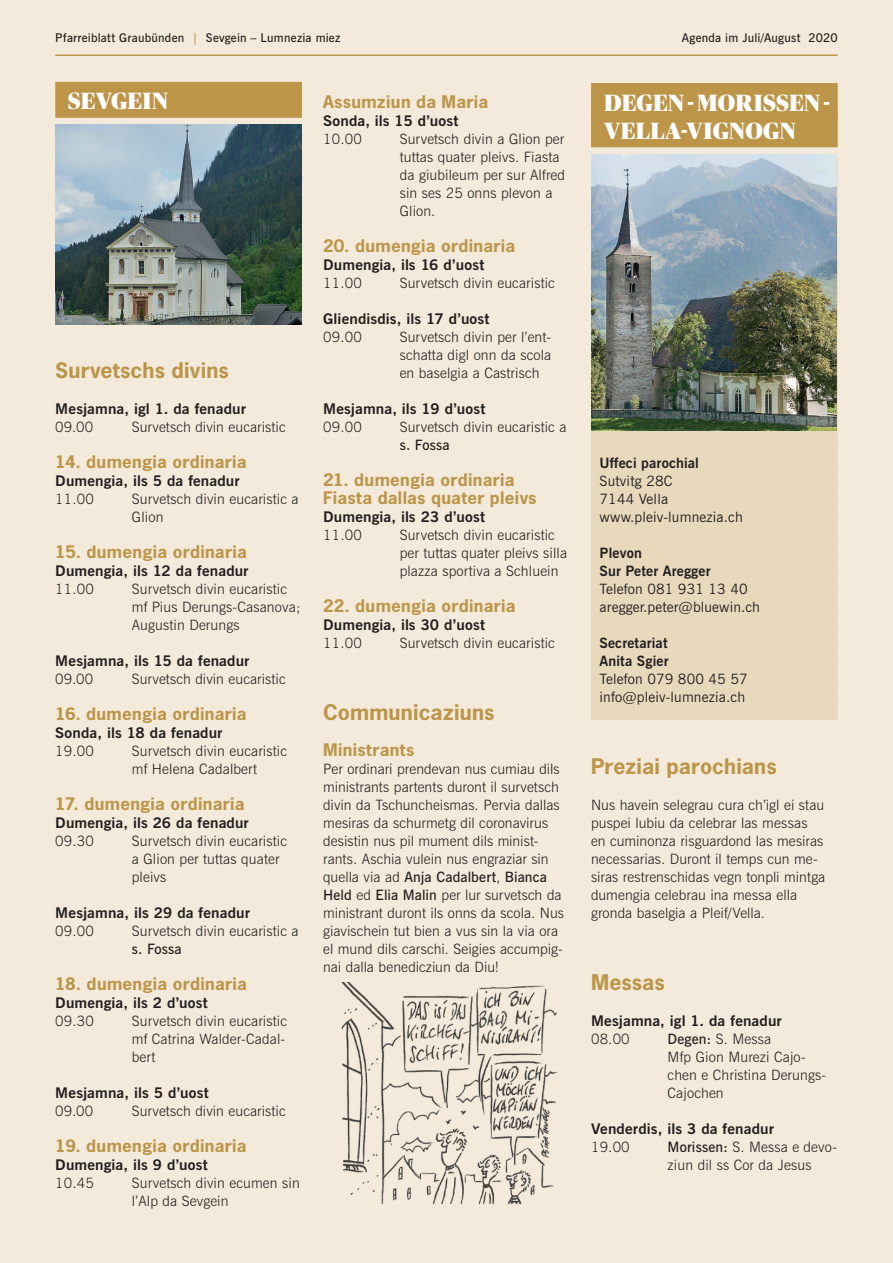
<style>
.page{position:relative;width:893px;height:1263px;background:#f3eadb}
.page>*{position:absolute;margin:0;border:0;box-sizing:border-box;transform-origin:0 0}
.t1{font:900 23.4px/28.2px "Publico Banner";letter-spacing:.025em;color:#fff}
.t2{font:700 20.25px "News Gothic";letter-spacing:.005em;color:#bc9549;scale:1.05 1}
.t3{font:700 16.35px/18px "News Gothic";letter-spacing:.015em;color:#bc9549;scale:1.05 1}
.t4{font:700 14.7px "News Gothic BT";letter-spacing:.005em;color:#231f20;scale:1.05 1}
.t5{font:300 14.25px/18px "News Gothic BT";letter-spacing:.01em;color:#231f20}
.t6{font:14.25px/18px "News Gothic BT";letter-spacing:.01em;color:#231f20}
.t7{font:700 14.25px/18px "News Gothic BT";letter-spacing:.01em;color:#231f20}
.t8{font:600 14.25px "News Gothic BT";letter-spacing:.01em;color:#231f20}
.t9{font:600 12px "News Gothic BT";letter-spacing:.02em;color:#231f20}
.s1{color:#bc9549}
.s2{font-weight:600}
</style>
<div class="page">
<div style="left:591px;top:83px;width:247px;height:36px;background:#bc9549"></div>
<div style="left:591px;top:111px;width:247px;height:36px;background:#bc9549"></div>
<div style="left:591px;top:429px;width:247px;height:21px;background:#e8d9bd"></div>
<div style="left:591px;top:447px;width:247px;height:21px;background:#e8d9bd"></div>
<div style="left:591px;top:465px;width:247px;height:21px;background:#e8d9bd"></div>
<div style="left:591px;top:483px;width:247px;height:21px;background:#e8d9bd"></div>
<div style="left:591px;top:501px;width:247px;height:21px;background:#e8d9bd"></div>
<div style="left:591px;top:519px;width:247px;height:21px;background:#e8d9bd"></div>
<div style="left:591px;top:537px;width:247px;height:21px;background:#e8d9bd"></div>
<div style="left:591px;top:555px;width:247px;height:21px;background:#e8d9bd"></div>
<div style="left:591px;top:573px;width:247px;height:21px;background:#e8d9bd"></div>
<div style="left:591px;top:591px;width:247px;height:21px;background:#e8d9bd"></div>
<div style="left:591px;top:609px;width:247px;height:21px;background:#e8d9bd"></div>
<div style="left:591px;top:627px;width:247px;height:21px;background:#e8d9bd"></div>
<div style="left:591px;top:645px;width:247px;height:21px;background:#e8d9bd"></div>
<div style="left:591px;top:663px;width:247px;height:21px;background:#e8d9bd"></div>
<div style="left:591px;top:681px;width:247px;height:21px;background:#e8d9bd"></div>
<div style="left:591px;top:699px;width:247px;height:21px;background:#e8d9bd"></div>
<img style="left:591px;top:155px;width:246px;height:275px">
<hr style="left:55px;top:55px;width:783px;height:1px;background:#bc9549">
<div style="left:55px;top:82px;width:247px;height:36px;background:#bc9549"></div>
<img style="left:55px;top:125px;width:247px;height:200px">
<img style="left:341px;top:983px;width:216px;height:222px">
<p class="t9" style="left:55px;top:31px;width:287px">Pfarreiblatt Graubünden <span class="s1">|</span> Sevgein – Lumnezia miez</p>
<p class="t9" style="left:682px;top:31px;width:157px">Agenda im Juli/August 2020</p>
<h1 class="t1" style="left:68px;top:87px;width:102px">SEVGEIN</h1>
<h2 class="t2" style="left:55px;top:357px;width:167px">Survetschs divins</h2>
<p class="t4" style="left:55px;top:400px;width:183px">Mesjamna, igl 1. da fenadur</p>
<p class="t5" style="left:55px;top:418px;width:40px">09.00</p>
<p class="t5" style="left:132px;top:418px;width:155px">Survetsch divin eucaristic</p>
<p class="t3" style="left:55px;top:452px;width:184px">14. dumengia ordinaria</p>
<p class="t4" style="left:55px;top:472px;width:177px">Dumengia, ils 5 da fenadur</p>
<p class="t5" style="left:55px;top:490px;width:40px">11.00</p>
<p class="t5" style="left:132px;top:490px;width:168px">Survetsch divin eucaristic a<br>Glion</p>
<p class="t3" style="left:55px;top:542px;width:184px">15. dumengia ordinaria</p>
<p class="t4" style="left:55px;top:562px;width:186px">Dumengia, ils 12 da fenadur</p>
<p class="t5" style="left:55px;top:580px;width:40px">11.00</p>
<p class="t5" style="left:132px;top:580px;width:170px">Survetsch divin eucaristic mf Pius Derungs-Casanova;<br>Augustin Derungs</p>
<p class="t4" style="left:55px;top:652px;width:186px">Mesjamna, ils 15 da fenadur</p>
<p class="t5" style="left:55px;top:670px;width:40px">09.00</p>
<p class="t5" style="left:132px;top:670px;width:155px">Survetsch divin eucaristic</p>
<p class="t3" style="left:55px;top:704px;width:184px">16. dumengia ordinaria</p>
<p class="t4" style="left:55px;top:724px;width:161px">Sonda, ils 18 da fenadur</p>
<p class="t5" style="left:55px;top:742px;width:40px">19.00</p>
<p class="t5" style="left:132px;top:742px;width:157px">Survetsch divin eucaristic mf Helena Cadalbert</p>
<p class="t3" style="left:55px;top:794px;width:182px">17. dumengia ordinaria</p>
<p class="t4" style="left:55px;top:814px;width:186px">Dumengia, ils 26 da fenadur</p>
<p class="t5" style="left:55px;top:832px;width:40px">09.30</p>
<p class="t5" style="left:132px;top:832px;width:157px">Survetsch divin eucaristic a Glion per tuttas quater pleivs</p>
<p class="t4" style="left:55px;top:904px;width:187px">Mesjamna, ils 29 da fenadur</p>
<p class="t5" style="left:55px;top:922px;width:40px">09.00</p>
<p class="t5" style="left:132px;top:922px;width:168px">Survetsch divin eucaristic a</p>
<p class="t8" style="left:132px;top:940px;width:52px">s. Fossa</p>
<p class="t3" style="left:55px;top:974px;width:184px">18. dumengia ordinaria</p>
<p class="t4" style="left:55px;top:994px;width:147px">Dumengia, ils 2 d’uost</p>
<p class="t5" style="left:55px;top:1012px;width:40px">09.30</p>
<p class="t5" style="left:132px;top:1012px;width:157px;text-align:justify">Survetsch divin eucaristic mf Catrina Walder-Cadal&shy;bert</p>
<p class="t4" style="left:55px;top:1084px;width:148px">Mesjamna, ils 5 d’uost</p>
<p class="t5" style="left:55px;top:1102px;width:40px">09.00</p>
<p class="t5" style="left:132px;top:1102px;width:155px">Survetsch divin eucaristic</p>
<p class="t3" style="left:55px;top:1136px;width:184px">19. dumengia ordinaria</p>
<p class="t4" style="left:55px;top:1156px;width:147px">Dumengia, ils 9 d’uost</p>
<p class="t5" style="left:55px;top:1174px;width:40px">10.45</p>
<p class="t5" style="left:132px;top:1174px;width:170px">Survetsch divin ecumen sin l’Alp da Sevgein</p>
<p class="t3" style="left:323px;top:92px;width:159px">Assumziun da Maria</p>
<p class="t4" style="left:323px;top:112px;width:130px">Sonda, ils 15 d’uost</p>
<p class="t5" style="left:323px;top:130px;width:40px">10.00</p>
<p class="t5" style="left:400px;top:130px;width:167px">Survetsch divin a Glion per tuttas quater pleivs. Fiasta da giubileum per sur Alfred sin ses 25 onns plevon a<br>Glion.</p>
<p class="t3" style="left:323px;top:236px;width:185px">20. dumengia ordinaria</p>
<p class="t4" style="left:323px;top:256px;width:155px">Dumengia, ils 16 d’uost</p>
<p class="t5" style="left:323px;top:274px;width:40px">11.00</p>
<p class="t5" style="left:400px;top:274px;width:157px">Survetsch divin eucaristic</p>
<p class="t4" style="left:323px;top:310px;width:160px">Gliendisdis, ils 17 d’uost</p>
<p class="t5" style="left:323px;top:328px;width:40px">09.00</p>
<p class="t5" style="left:400px;top:328px;width:153px;text-align:justify">Survetsch divin per l’ent&shy;schatta digl onn da scola en baselgia a Castrisch</p>
<p class="t4" style="left:323px;top:400px;width:156px">Mesjamna, ils 19 d’uost</p>
<p class="t5" style="left:323px;top:418px;width:40px">09.00</p>
<p class="t5" style="left:400px;top:418px;width:168px">Survetsch divin eucaristic a</p>
<p class="t8" style="left:400px;top:436px;width:52px">s. Fossa</p>
<p class="t3" style="left:323px;top:470px;width:205px">21. dumengia ordinaria<br>Fiasta dallas quater pleivs</p>
<p class="t4" style="left:323px;top:508px;width:156px">Dumengia, ils 23 d’uost</p>
<p class="t5" style="left:323px;top:526px;width:40px">11.00</p>
<p class="t5" style="left:400px;top:526px;width:169px">Survetsch divin eucaristic per tuttas quater pleivs silla plazza sportiva a Schluein</p>
<p class="t3" style="left:323px;top:596px;width:185px">22. dumengia ordinaria</p>
<p class="t4" style="left:323px;top:616px;width:156px">Dumengia, ils 30 d’uost</p>
<p class="t5" style="left:323px;top:634px;width:40px">11.00</p>
<p class="t5" style="left:400px;top:634px;width:157px">Survetsch divin eucaristic</p>
<h2 class="t2" style="left:323px;top:699px;width:165px">Communicaziuns</h2>
<p class="t3" style="left:323px;top:740px;width:88px">Ministrants</p>
<p class="t5" style="left:323px;top:760px;width:242px">Per ordinari prendevan nus cumiau dils ministrants partents duront il survetsch divin da Tschuncheismas. Pervia dallas mesiras da schurmetg dil coronavirus desistin nus pil mument dils minist&shy;rants. Aschia vulein nus engraziar sin quella via ad <span class="s2">Anja Cadalbert</span>, <span class="s2">Bianca Held</span> ed <span class="s2">Elia Malin</span> per lur survetsch da ministrant duront ils onns da scola. Nus giavischein tut bien a vus sin la via ora el mund dils carschi. Seigies accumpig&shy;nai dalla benedicziun da Diu!</p>
<h1 class="t1" style="left:604px;top:88px;width:227px">DEGEN- MORISSEN-<br>VELLA-VIGNOGN</h1>
<p class="t7" style="left:600px;top:454px;width:101px">Uffeci parochial</p>
<p class="t6" style="left:600px;top:472px;width:145px">Sutvitg 28C<br>7144 Vella www.pleiv-lumnezia.ch</p>
<p class="t7" style="left:600px;top:544px;width:113px">Plevon<br>Sur Peter Aregger</p>
<p class="t6" style="left:600px;top:580px;width:162px">Telefon 081 931 13 40 aregger.peter@bluewin.ch</p>
<p class="t7" style="left:600px;top:634px;width:70px">Secretariat<br>Anita Sgier</p>
<p class="t6" style="left:600px;top:670px;width:150px">Telefon 079 800 45 57 info@pleiv-lumnezia.ch</p>
<h2 class="t2" style="left:591px;top:753px;width:178px">Preziai parochians</h2>
<p class="t5" style="left:591px;top:796px;width:236px">Nus havein selegrau cura ch’igl ei stau puspei lubiu da celebrar las messas en cuminonza risguardond las mesiras necessarias. Duront il temps cun me&shy;siras restrenschidas vegn tonpli mintga dumengia celebrau ina messa ella gronda baselgia a Pleif/Vella.</p>
<h2 class="t2" style="left:591px;top:969px;width:72px">Messas</h2>
<p class="t4" style="left:591px;top:1012px;width:183px">Mesjamna, igl 1. da fenadur</p>
<p class="t5" style="left:591px;top:1030px;width:40px">08.00</p>
<p class="t5" style="left:668px;top:1030px;width:157px"><span class="s2">Degen:</span> S. Messa<br>Mfp Gion Murezi Cajo&shy;chen e Christina Derungs--<br>Cajochen</p>
<p class="t4" style="left:591px;top:1120px;width:176px">Venderdis, ils 3 da fenadur</p>
<p class="t5" style="left:591px;top:1138px;width:40px">19.00</p>
<p class="t5" style="left:668px;top:1138px;width:171px"><span class="s2">Morissen:</span> S. Messa e devo&shy;ziun dil ss Cor da Jesus</p>
</div>
